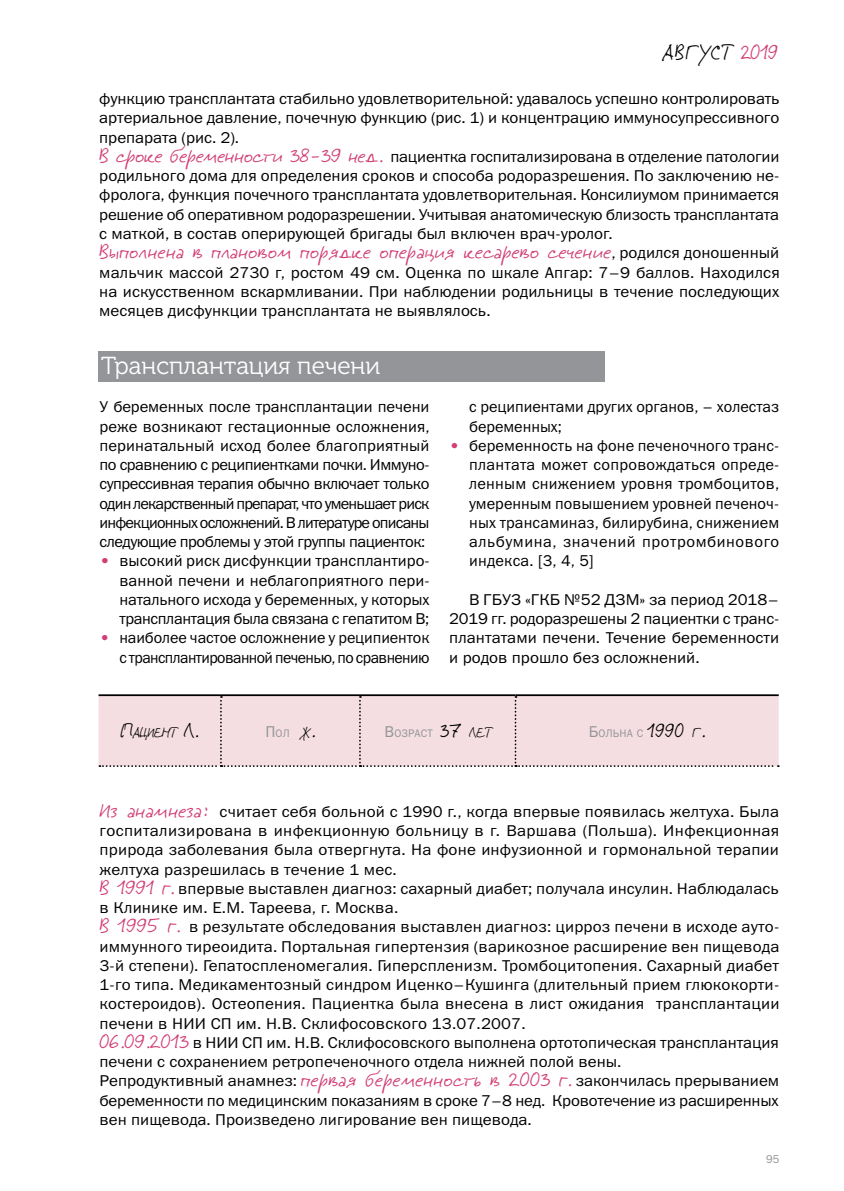
<style>
.page{position:relative;width:844px;height:1191px;background:#fff}
.page>*{position:absolute;margin:0;border:0;box-sizing:border-box;transform-origin:0 0}
.t1{font:24.5px "Museo Cyrl 300";color:#fff}
.t2{font:22.22px "Jeff Script";letter-spacing:.04em;color:#000}
.t3{font:21px "Jeff Script";color:#d13f76;scale:1.05 1}
.t4{font:15.75px/19.2px "Franklin Gothic Book C";color:#000;text-align:justify;scale:1.05 1}
.t5{font:15.75px/19.2px "Franklin Gothic Book C";color:#000;text-align:justify}
.t6{font:15.75px/19.2px "Franklin Gothic Book C";letter-spacing:-.035em;color:#000;text-align:right}
.t7{font:14.7px "Jeff Script";letter-spacing:-.015em;color:#000}
.t8{font:11.38px "Franklin Gothic Book C";color:#939598}
.t9{font:11.03px "Franklin Gothic Book C";letter-spacing:.015em;color:#939598}
.s1{color:#d13f76}
.s2{font-family:"Jeff Script";font-size:21px;color:#d13f76}
.s3{font-family:"Franklin Gothic Book C";font-size:15.75px;color:#000}
.s4{font-family:"Franklin Gothic Demi C";color:#d13f76}
.s5{font-size:21px}
.s6{font-size:15.75px}
.s7{font-family:"Jeff Script";font-size:14.7px;color:#000}
.s8{font-family:"Jeff Script";font-size:21px;color:#000}
</style>
<div class="page">
<div style="left:98px;top:351px;width:507px;height:31px;background:#939598"></div>
<hr style="left:98px;top:694px;width:123px;height:2px;background:#000">
<hr style="left:221px;top:694px;width:139px;height:2px;background:#000">
<hr style="left:360px;top:694px;width:155px;height:2px;background:#000">
<hr style="left:515px;top:694px;width:263px;height:2px;background:#000">
<div style="left:99px;top:696px;width:679px;height:71px;background:#f5dee2"></div>
<h2 class="t2" style="left:662px;top:35px;width:117px">АВГУСТ <span class="s1">2019</span></h2>
<p class="t4" style="left:99px;top:89px;width:649px;text-align:left">функцию трансплантата стабильно удовлетворительной: удавалось успешно контролировать артериальное давление, почечную функцию (рис. 1) и концентрацию иммуносупрессивного препарата (рис. 2).<br><span class="s2">В сроке беременности 38–39 нед.</span> пациентка госпитализирована в отделение патологии родильного дома для определения сроков и способа родоразрешения. По заключению не&shy;фролога, функция почечного трансплантата удовлетворительная. Консилиумом принимается решение об оперативном родоразрешении. Учитывая анатомическую близость трансплантата с маткой, в состав оперирующей бригады был включен врач-уролог.</p>
<h3 class="t3" style="left:99px;top:236px;width:649px">Выполнена в плановом порядке операция кесарево сечение<span class="s3">, родился доношенный</span></h3>
<p class="t4" style="left:99px;top:262px;width:649px">мальчик массой 2730 г, ростом 49 см. Оценка по шкале Апгар: 7–9 баллов. Находился на искусственном вскармливании. При наблюдении родильницы в течение последующих месяцев дисфункции трансплантата не выявлялось.</p>
<h1 class="t1" style="left:101px;top:352px;width:280px">Трансплантация печени</h1>
<p class="t5" style="left:99px;top:397px;width:331px">У беременных после трансплантации печени реже возникают гестационные осложнения, перинатальный исход более благоприятный по сравнению с реципиентками почки. Иммуно&shy;супрессивная терапия обычно включает только один лекарственный препарат, что уменьшает риск инфекционных осложнений. В литературе описаны следующие проблемы у этой группы пациенток:</p>
<p class="t5" style="left:119px;top:551px;width:311px;text-indent:-20px"><span class="s4">•</span> высокий риск дисфункции трансплантиро&shy;ванной печени и неблагоприятного пери&shy;натального исхода у беременных, у которых трансплантация была связана с гепатитом В;</p>
<p class="t6" style="left:99px;top:628px;width:331px"><span class="s4">•</span> наиболее частое осложнение у реципиенток с трансплантированной печенью, по сравнению</p>
<p class="t5" style="left:469px;top:397px;width:311px">с реципиентами других органов, – холестаз беременных;</p>
<p class="t5" style="left:469px;top:435px;width:311px;text-indent:-20px"><span class="s4">•</span> беременность на фоне печеночного транс&shy;плантата может сопровождаться опреде&shy;ленным снижением уровня тромбоцитов, умеренным повышением уровней печеноч&shy;ных трансаминаз, билирубина, снижением альбумина, значений протромбинового индекса. [3, 4, 5]</p>
<p class="t4" style="left:449px;top:589px;width:315px;text-indent:20px">В ГБУЗ «ГКБ №52 ДЗМ» за период 2018– 2019 гг. родоразрешены 2 пациентки с транс&shy;плантатами печени. Течение беременности и родов прошло без осложнений.</p>
<p class="t7" style="left:121px;top:721px;width:80px"><span class="s5">П</span>ациент <span class="s5">Л.</span></p>
<p class="t9" style="left:265px;top:727px;width:52px"><span class="s6">П</span>ол <span class="s7">ж</span><span class="s8">.</span></p>
<p class="t9" style="left:384px;top:727px;width:108px"><span class="s6">В</span>озраст <span class="s8">37</span> <span class="s7">лет</span></p>
<p class="t9" style="left:588px;top:727px;width:118px"><span class="s6">Б</span>ольна с <span class="s8">1990</span> <span class="s7">г</span><span class="s8">.</span></p>
<p class="t4" style="left:99px;top:801px;width:649px;text-align:left"><span class="s2">Из анамнеза:</span> считает себя больной с 1990 г., когда впервые появилась желтуха. Была госпитализирована в инфекционную больницу в г. Варшава (Польша). Инфекционная природа заболевания была отвергнута. На фоне инфузионной и гормональной терапии желтуха разрешилась в течение 1 мес.<br><span class="s2">В 1991 г.</span> впервые выставлен диагноз: сахарный диабет; получала инсулин. Наблюдалась в Клинике им. Е.М. Тареева, г. Москва.<br><span class="s2">В 1995 г.</span> в результате обследования выставлен диагноз: цирроз печени в исходе ауто&shy;иммунного тиреоидита. Портальная гипертензия (варикозное расширение вен пищевода 3-й степени). Гепатоспленомегалия. Гиперспленизм. Тромбоцитопения. Сахарный диабет 1-го типа. Медикаментозный синдром Иценко–Кушинга (длительный прием глюкокорти&shy;костероидов). Остеопения. Пациентка была внесена в лист ожидания трансплантации печени в НИИ СП им. Н.В. Склифосовского 13.07.2007.<br><span class="s2">06.09.2013</span> в НИИ СП им. Н.В. Склифосовского выполнена ортотопическая трансплантация печени с сохранением ретропеченочного отдела нижней полой вены.<br>Репродуктивный анамнез: <span class="s2">первая беременность в 2003 г.</span> закончилась прерыванием беременности по медицинским показаниям в сроке 7–8 нед. Кровотечение из расширенных вен пищевода. Произведено лигирование вен пищевода.</p>
<p class="t8" style="left:765px;top:1152px;width:15px">95</p>
</div>
